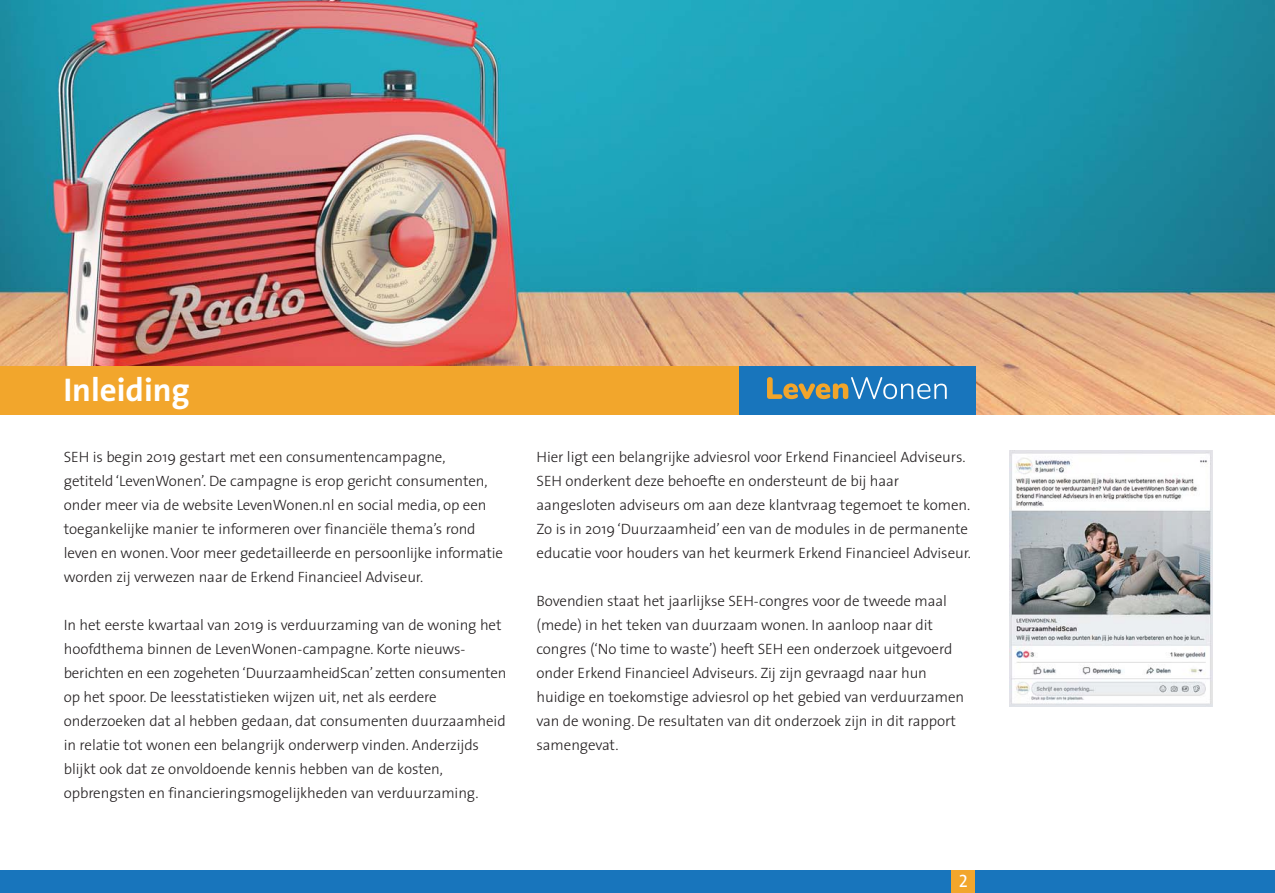
<style>
.page{position:relative;width:1275px;height:893px;background:#fff}
.page>*{position:absolute;margin:0;border:0;box-sizing:border-box;transform-origin:0 0}
.t1{font:700 33px "The Sans";color:#fff}
.t2{font:18px "The Sans Caps";color:#fff}
.t3{font:300 15px/24px "The Sans";letter-spacing:-.005em;color:#231f20}
</style>
<div class="page">
<img style="left:0;top:0;width:1275px;height:414px">
<div style="left:0;top:870px;width:1275px;height:22px;background:#1875bc"></div>
<div style="left:0;top:366px;width:739px;height:48px;background:#f2a62c"></div>
<div style="left:739px;top:366px;width:236px;height:48px;background:#1875bc"></div>
<svg style="left:767px;top:377px;width:180px;height:22px"></svg>
<img style="left:1009px;top:451px;width:203px;height:255px">
<div style="left:951px;top:870px;width:24px;height:22px;background:#f2a62c"></div>
<h1 class="t1" style="left:63px;top:378px;width:128px">Inleiding</h1>
<p class="t3" style="left:64px;top:446px;width:441px">SEH is begin 2019 gestart met een consumentencampagne,<br>getiteld ‘LevenWonen’. De campagne is erop gericht consumenten, onder meer via de website LevenWonen.nl en social media, op een toegankelijke manier te informeren over financiële thema’s rond leven en wonen. Voor meer gedetailleerde en persoonlijke informatie worden zij verwezen naar de Erkend Financieel Adviseur.</p>
<p class="t3" style="left:64px;top:614px;width:444px">In het eerste kwartaal van 2019 is verduurzaming van de woning het hoofdthema binnen de LevenWonen-campagne. Korte nieuws&shy;berichten en een zogeheten ‘DuurzaamheidScan’ zetten consumenten op het spoor. De leesstatistieken wijzen uit, net als eerdere onderzoeken dat al hebben gedaan, dat consumenten duurzaamheid in relatie tot wonen een belangrijk onderwerp vinden. Anderzijds blijkt ook dat ze onvoldoende kennis hebben van de kosten, opbrengsten en financieringsmogelijkheden van verduurzaming.</p>
<p class="t3" style="left:537px;top:446px;width:436px">Hier ligt een belangrijke adviesrol voor Erkend Financieel Adviseurs.<br>SEH onderkent deze behoefte en ondersteunt de bij haar aangesloten adviseurs om aan deze klantvraag tegemoet te komen.<br>Zo is in 2019 ‘Duurzaamheid’ een van de modules in de permanente educatie voor houders van het keurmerk Erkend Financieel Adviseur.</p>
<p class="t3" style="left:537px;top:590px;width:429px">Bovendien staat het jaarlijkse SEH-congres voor de tweede maal (mede) in het teken van duurzaam wonen. In aanloop naar dit congres (‘No time to waste’) heeft SEH een onderzoek uitgevoerd onder Erkend Financieel Adviseurs. Zij zijn gevraagd naar hun huidige en toekomstige adviesrol op het gebied van verduurzamen van de woning. De resultaten van dit onderzoek zijn in dit rapport samengevat.</p>
<p class="t2" style="left:959px;top:870px;width:11px">2</p>
</div>
